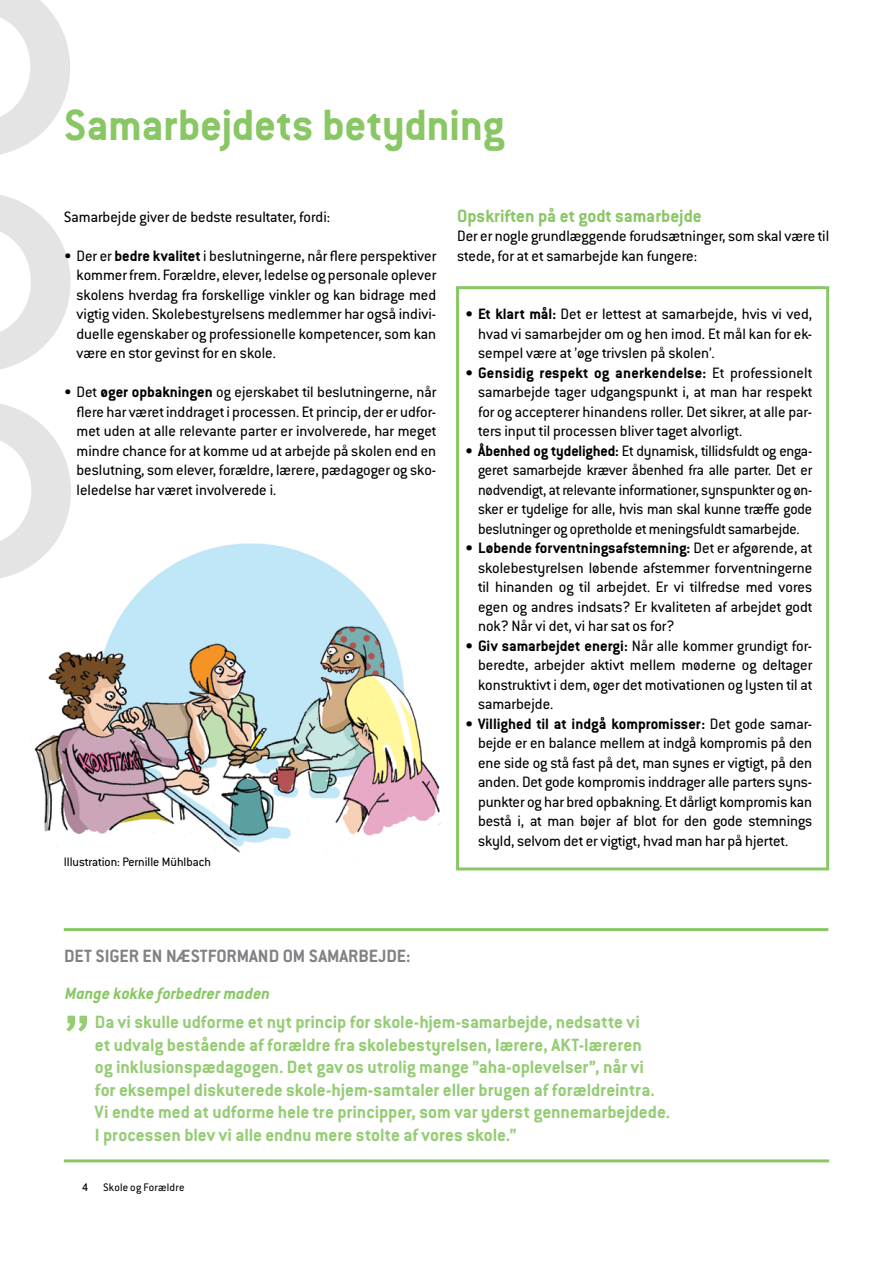
<style>
.page{position:relative;width:893px;height:1263px;background:#fff}
.page>*{position:absolute;margin:0;border:0;box-sizing:border-box;transform-origin:0 0}
.t1{font:700 54px "Scene";color:#95cc75}
.t2{font:700 48px "Conduit ITC Std";letter-spacing:-.01em;color:#89c765}
.t3{font:700 19.5px/22.5px "Conduit ITC Std";letter-spacing:-.005em;color:#95cc75}
.t4{font:700 19.5px "Conduit ITC Std";color:#808285}
.t5{font:700 19.5px "Conduit ITC Std";color:#89c765}
.t6{font:italic 700 18px "Conduit ITC Std";color:#89c765}
.t7{font:16.5px/19.5px "Conduit ITC Std";color:#000;text-align:justify}
.t8{font:13.5px "Conduit ITC Std";color:#000}
.t9{font:12px "Conduit ITC Std";letter-spacing:.015em;color:#000}
.s1{font-weight:700}
.s2{font-weight:500}
</style>
<div class="page">
<img style="left:34px;top:543px;width:407px;height:313px">
<svg style="left:0;top:0;width:70px;height:155px"></svg>
<svg style="left:0;top:195px;width:71px;height:174px"></svg>
<svg style="left:0;top:404px;width:71px;height:177px"></svg>
<div style="left:456px;top:286px;width:373px;height:584px;border:3px solid #89c765"></div>
<hr style="left:64px;top:928px;width:764px;height:3px;background:#89c765">
<hr style="left:64px;top:1159px;width:765px;height:3px;background:#89c765">
<h2 class="t2" style="left:64px;top:97px;width:442px">Samarbejdets betydning</h2>
<p class="t7" style="left:64px;top:207px;width:268px">Samarbejde giver de bedste resultater, fordi:</p>
<p class="t7" style="left:77px;top:246px;width:361px;text-indent:-13px">• Der er <span class="s1">bedre kvalitet</span> i beslutningerne, når flere perspektiver kommer frem. Forældre, elever, ledelse og personale oplever skolens hverdag fra forskellige vinkler og kan bidrage med vigtig viden. Skolebestyrelsens medlemmer har også indivi&shy;duelle egenskaber og professionelle kompetencer, som kan være en stor gevinst for en skole.</p>
<p class="t7" style="left:77px;top:382px;width:361px;text-indent:-13px">• Det <span class="s1">øger opbakningen</span> og ejerskabet til beslutningerne, når flere har været inddraget i processen. Et princip, der er udfor&shy;met uden at alle relevante parter er involverede, har meget mindre chance for at komme ud at arbejde på skolen end en beslutning, som elever, forældre, lærere, pædagoger og sko&shy;leledelse har været involverede i.</p>
<p class="t8" style="left:64px;top:854px;width:149px">Illustration: Pernille Mühlbach</p>
<p class="t5" style="left:457px;top:204px;width:246px">Opskriften på et godt samarbejde</p>
<p class="t7" style="left:457px;top:226px;width:374px">Der er nogle grundlæggende forudsætninger, som skal være til stede, for at et samarbejde kan fungere:</p>
<p class="t7" style="left:478px;top:304px;width:336px;text-indent:-13px"><span class="s1">• Et klart mål:</span> Det er lettest at samarbejde, hvis vi ved, hvad vi samarbejder om og hen imod. Et mål kan for ek&shy;sempel være at ’øge trivslen på skolen’.</p>
<p class="t7" style="left:478px;top:363px;width:336px;text-indent:-13px"><span class="s1">• Gensidig respekt og anerkendelse:</span> Et professionelt samarbejde tager udgangspunkt i, at man har respekt for og accepterer hinandens roller. Det sikrer, at alle par&shy;ters input til processen bliver taget alvorligt.</p>
<p class="t7" style="left:478px;top:441px;width:336px;text-indent:-13px"><span class="s1">• Åbenhed og tydelighed:</span> Et dynamisk, tillidsfuldt og enga&shy;geret samarbejde kræver åbenhed fra alle parter. Det er nødvendigt, at relevante informationer, synspunkter og øn&shy;sker er tydelige for alle, hvis man skal kunne træffe gode beslutninger og opretholde et meningsfuldt samarbejde.</p>
<p class="t7" style="left:478px;top:538px;width:336px;text-indent:-13px"><span class="s1">• Løbende forventningsafstemning:</span> Det er afgørende, at skolebestyrelsen løbende afstemmer forventningerne til hinanden og til arbejdet. Er vi tilfredse med vores egen og andres indsats? Er kvaliteten af arbejdet godt nok? Når vi det, vi har sat os for?</p>
<p class="t7" style="left:478px;top:636px;width:336px;text-indent:-13px"><span class="s1">• Giv samarbejdet energi:</span> Når alle kommer grundigt for&shy;beredte, arbejder aktivt mellem møderne og deltager konstruktivt i dem, øger det motivationen og lysten til at samarbejde.</p>
<p class="t7" style="left:478px;top:714px;width:336px;text-indent:-13px"><span class="s1">• Villighed til at indgå kompromisser:</span> Det gode samar&shy;bejde er en balance mellem at indgå kompromis på den ene side og stå fast på det, man synes er vigtigt, på den anden. Det gode kompromis inddrager alle parters syns&shy;punkter og har bred opbakning. Et dårligt kompromis kan bestå i, at man bøjer af blot for den gode stemnings skyld, selvom det er vigtigt, hvad man har på hjertet.</p>
<p class="t4" style="left:64px;top:945px;width:348px">DET SIGER EN NÆSTFORMAND OM SAMARBEJDE:</p>
<p class="t6" style="left:65px;top:983px;width:207px">Mange kokke forbedrer maden</p>
<p class="t3" style="left:95px;top:1010px;width:577px">Da vi skulle udforme et nyt princip for skole-hjem-samarbejde, nedsatte vi<br>et udvalg bestående af forældre fra skolebestyrelsen, lærere, AKT-læreren<br>og inklusionspædagogen. Det gav os utrolig mange ”aha-oplevelser”, når vi<br>for eksempel diskuterede skole-hjem-samtaler eller brugen af forældreintra.<br>Vi endte med at udforme hele tre principper, som var yderst gennemarbejdede.<br>I processen blev vi alle endnu mere stolte af vores skole.”</p>
<h1 class="t1" style="left:64px;top:1001px;width:28px">”</h1>
<p class="t9" style="left:82px;top:1180px;width:104px"><span class="s2">4</span> Skole og Forældre</p>
</div>
